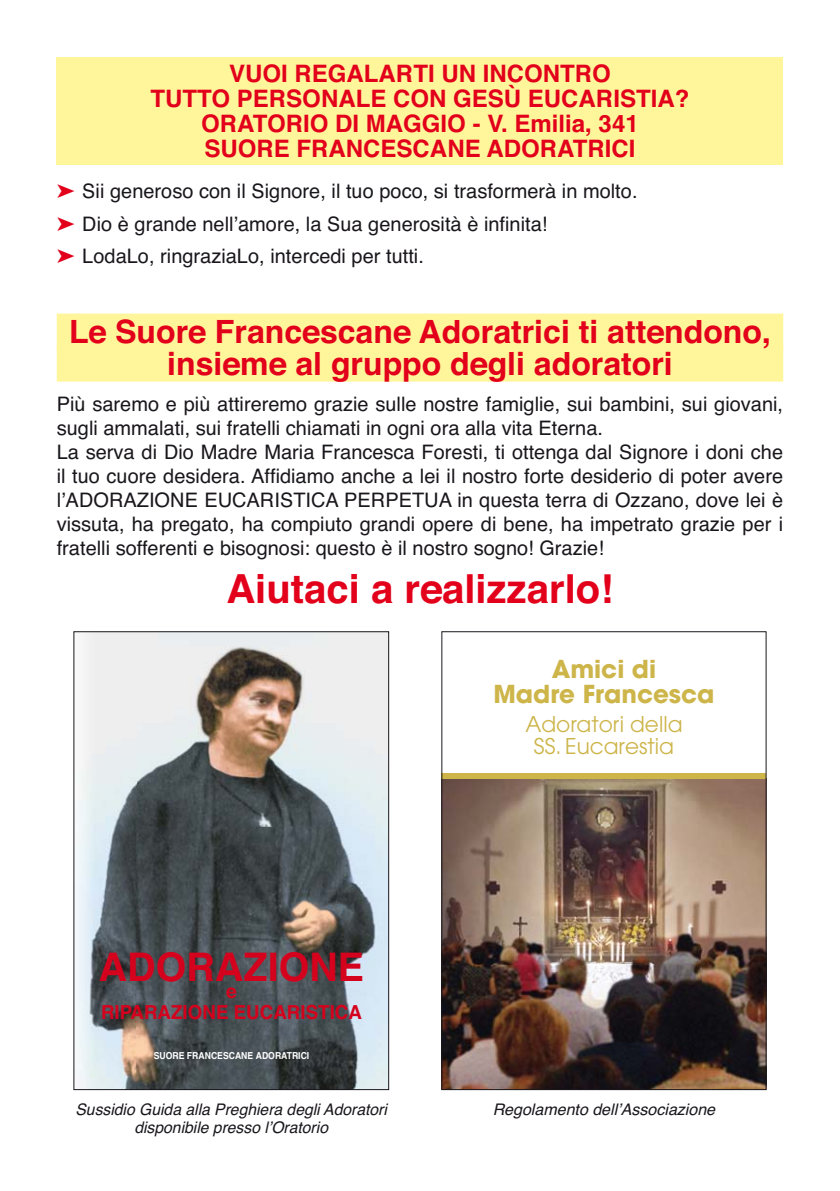
<style>
.page{position:relative;width:840px;height:1191px;background:#fff}
.page>*{position:absolute;margin:0;border:0;box-sizing:border-box;transform-origin:0 0}
.t1{font:700 40px "Helvetica";color:#e2001a}
.t2{font:700 39.4px "Helvetica";color:#d4021d}
.t3{font:700 32px/32px "Helvetica";color:#e2001a;text-align:center}
.t4{font:700 24.6px/24.6px "Avant Garde";color:#cdb54a;text-align:center}
.t5{font:700 24px/25px "Helvetica";color:#e2001a;text-align:center}
.t6{font:21.6px/21.6px "Avant Garde";color:#cdb54a;text-align:center}
.t7{font:20px/24px "Helvetica";color:#1a171c}
.t8{font:700 19.4px/20.8px "Helvetica";color:#d4021d;text-align:center}
.t9{font:italic 16px/18px "Helvetica";color:#1a171c;text-align:center}
.t10{font:700 9.6px "Helvetica";color:#fff;scale:.9 1}
.s1{color:#e2001a}
</style>
<div class="page">
<div style="left:57px;top:57px;width:725px;height:107px;background:#fff59a"></div>
<div style="left:57px;top:313px;width:725px;height:36px;background:#fff59a"></div>
<div style="left:57px;top:345px;width:725px;height:36px;background:#fff59a"></div>
<img style="left:443px;top:778px;width:321px;height:310px">
<div style="left:441px;top:773px;width:324px;height:5px;background:#cdb54a"></div>
<div style="left:441px;top:631px;width:325px;height:459px;border:1px solid #1a171c"></div>
<img style="left:75px;top:633px;width:312px;height:455px">
<div style="left:73px;top:631px;width:316px;height:459px;border:1px solid #1a171c"></div>
<p class="t5" style="left:150px;top:64px;width:540px">VUOI REGALARTI UN INCONTRO<br>TUTTO PERSONALE CON GESÙ EUCARISTIA?<br>ORATORIO DI MAGGIO - V. Emilia, 341<br>SUORE FRANCESCANE ADORATRICI</p>
<p class="t7" style="left:57px;top:177px;width:582px;line-height:32.4px"><span class="s1">➤</span> Sii generoso con il Signore, il tuo poco, si trasformerà in molto. <span class="s1">➤</span> Dio è grande nell’amore, la Sua generosità è infinita!<br><span class="s1">➤</span> LodaLo, ringraziaLo, intercedi per tutti.</p>
<h3 class="t3" style="left:69px;top:319px;width:703px">Le Suore Francescane Adoratrici ti attendono, insieme al gruppo degli adoratori</h3>
<p class="t7" style="left:57px;top:393px;width:727px">Più saremo e più attireremo grazie sulle nostre famiglie, sui bambini, sui giovani, sugli ammalati, sui fratelli chiamati in ogni ora alla vita Eterna.<br>La serva di Dio Madre Maria Francesca Foresti, ti ottenga dal Signore i doni che il tuo cuore desidera. Affidiamo anche a lei il nostro forte desiderio di poter avere l’ADORAZIONE EUCARISTICA PERPETUA in questa terra di Ozzano, dove lei è vissuta, ha pregato, ha compiuto grandi opere di bene, ha impetrato grazie per i fratelli sofferenti e bisognosi: questo è il nostro sogno! Grazie!</p>
<h1 class="t1" style="left:226px;top:574px;width:388px">Aiutaci a realizzarlo!</h1>
<h2 class="t2" style="left:99px;top:952px;width:267px">ADORAZIONE</h2>
<p class="t8" style="left:101px;top:982px;width:262px">e<br>RIPARAZIONE EUCARISTICA</p>
<p class="t10" style="left:154px;top:1052px;width:174px">SUORE FRANCESCANE ADORATRICI</p>
<p class="t4" style="left:493px;top:659px;width:222px">Amici di<br>Madre Francesca</p>
<p class="t6" style="left:525px;top:715px;width:158px">Adoratori della<br>SS. Eucarestia</p>
<p class="t9" style="left:75px;top:1102px;width:313px">Sussidio Guida alla Preghiera degli Adoratori disponibile presso l’Oratorio</p>
<p class="t9" style="left:492px;top:1102px;width:224px">Regolamento dell’Associazione</p>
</div>
